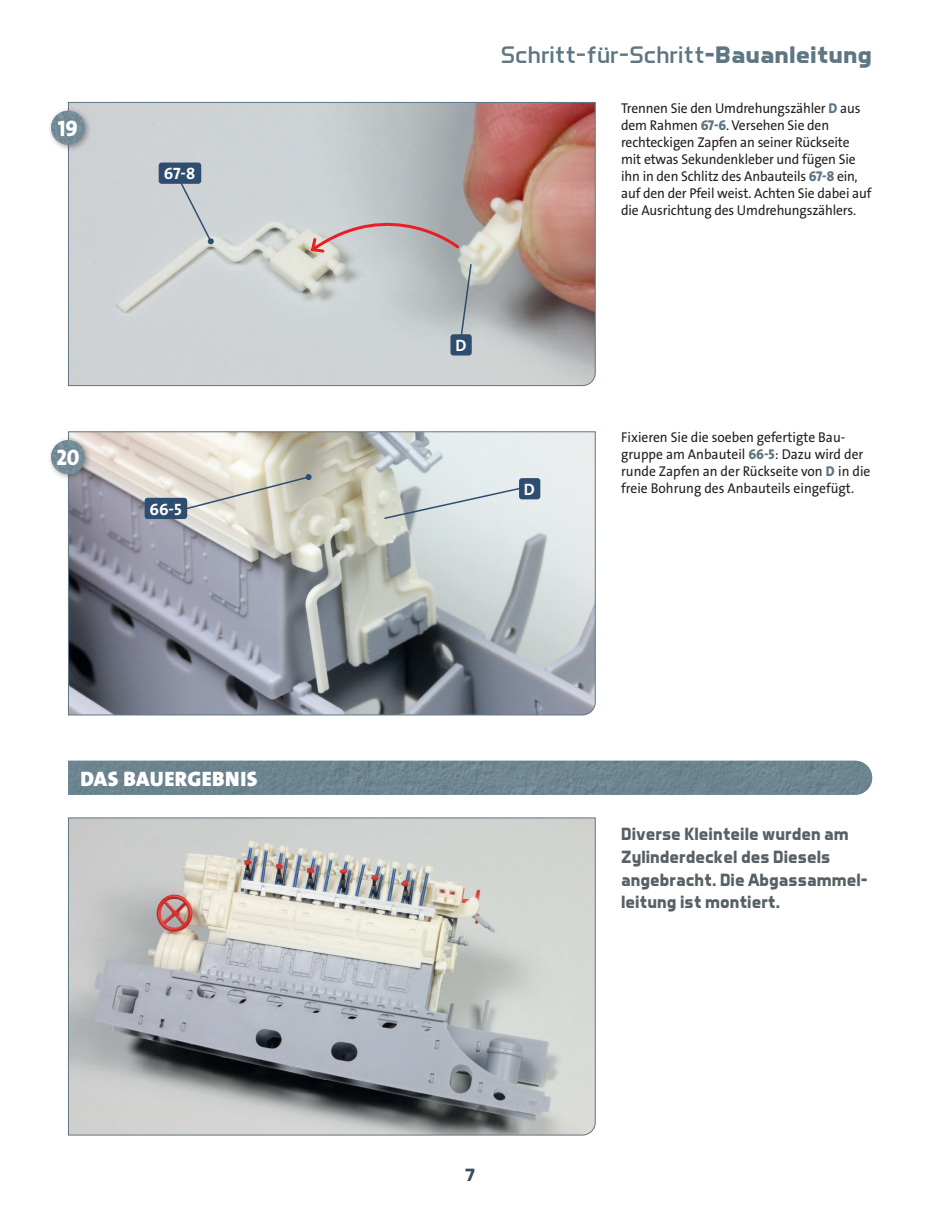
<style>
.page{position:relative;width:936px;height:1212px;background:#fff}
.page>*{position:absolute;margin:0;border:0;box-sizing:border-box;transform-origin:0 0}
.t1{font:24.3px "Aero Matics";color:#5d7682;scale:1.11 1}
.t2{font:800 22.5px "The Sans Os F";color:#fff;scale:.95 1}
.t3{font:900 21px "The Sans Os F";letter-spacing:.02em;color:#fff}
.t4{font:700 18px/22.6px "Aero Matics";color:#576065}
.t5{font:700 18px "Aero Matics";color:#364d59}
.t6{font:700 16.5px "The Sans Os F";color:#fff}
.t7{font:14.25px/17.1px "The Sans Os F";letter-spacing:-.01em;color:#231f20;scale:.95 1}
.s1{font-weight:700}
.s2{font-weight:800;color:#5d7682}
</style>
<div class="page">
<svg style="left:68px;top:817px;width:528px;height:319px;background:#b7b9b9"></svg>
<svg style="left:68px;top:102px;width:528px;height:284px;background:#c3bdbd"></svg>
<svg style="left:68px;top:431px;width:528px;height:285px;background:#a5a9ad"></svg>
<div style="left:47px;top:436px;width:45px;height:45px;background:#231f20;opacity:.4"></div>
<img style="left:51px;top:440px;width:34px;height:34px;border-radius:17px">
<img style="left:68px;top:761px;width:804px;height:34px">
<div style="left:47px;top:106px;width:45px;height:46px;background:#231f20;opacity:.4"></div>
<img style="left:51px;top:111px;width:34px;height:34px;border-radius:17px">
<svg style="left:174px;top:172px;width:40px;height:73px;background:#c7cdd1"></svg>
<div style="left:159px;top:163px;width:42px;height:21px;background:#2f4e6f;border-radius:3px"></div>
<svg style="left:458px;top:262px;width:14px;height:86px"></svg>
<div style="left:450px;top:334px;width:21px;height:21px;background:#2f4e6f;border-radius:3px"></div>
<svg style="left:308px;top:194px;width:152px;height:60px;background:#bfb9bb"></svg>
<svg style="left:382px;top:483px;width:155px;height:37px;background:#d1d9db"></svg>
<div style="left:519px;top:478px;width:21px;height:21px;background:#2f4e6f;border-radius:3px"></div>
<svg style="left:183px;top:475px;width:127px;height:36px;background:#d2d0c4"></svg>
<div style="left:305px;top:474px;width:7px;height:6px;background:#2f4e6f;border-radius:3px"></div>
<div style="left:145px;top:498px;width:42px;height:21px;background:#2f4e6f;border-radius:3px"></div>
<h2 class="t2" style="left:58px;top:114px;width:23px">19</h2>
<p class="t6" style="left:164px;top:163px;width:33px">67-8</p>
<h2 class="t2" style="left:56px;top:443px;width:26px">20</h2>
<p class="t6" style="left:149px;top:498px;width:34px">66-5</p>
<h3 class="t3" style="left:80px;top:765px;width:178px">DAS BAUERGEBNIS</h3>
<h1 class="t1" style="left:501px;top:40px;width:336px">Schritt-für-Schritt<span class="s1">-Bauanleitung</span></h1>
<p class="t7" style="left:621px;top:99px;width:265px">Trennen Sie den Umdrehungszähler <span class="s2">D</span> aus dem Rahmen <span class="s2">67-6</span>. Versehen Sie den rechteckigen Zapfen an seiner Rückseite mit etwas Sekundenkleber und fügen Sie ihn in den Schlitz des Anbauteils <span class="s2">67-8</span> ein, auf den der Pfeil weist. Achten Sie dabei auf die Ausrichtung des Umdrehungszählers.</p>
<p class="t6" style="left:455px;top:335px;width:13px">D</p>
<p class="t6" style="left:524px;top:479px;width:13px">D</p>
<p class="t7" style="left:621px;top:429px;width:264px">Fixieren Sie die soeben gefertigte Bau&shy;gruppe am Anbauteil <span class="s2">66-5</span>: Dazu wird der runde Zapfen an der Rückseite von <span class="s2">D</span> in die freie Bohrung des Anbauteils eingefügt.</p>
<p class="t5" style="left:465px;top:1164px;width:12px">7</p>
<p class="t4" style="left:621px;top:822px;width:248px">Diverse Kleinteile wurden am<br>Zylinderdeckel des Diesels angebracht. Die Abgassammel&shy;leitung ist montiert.</p>
</div>
